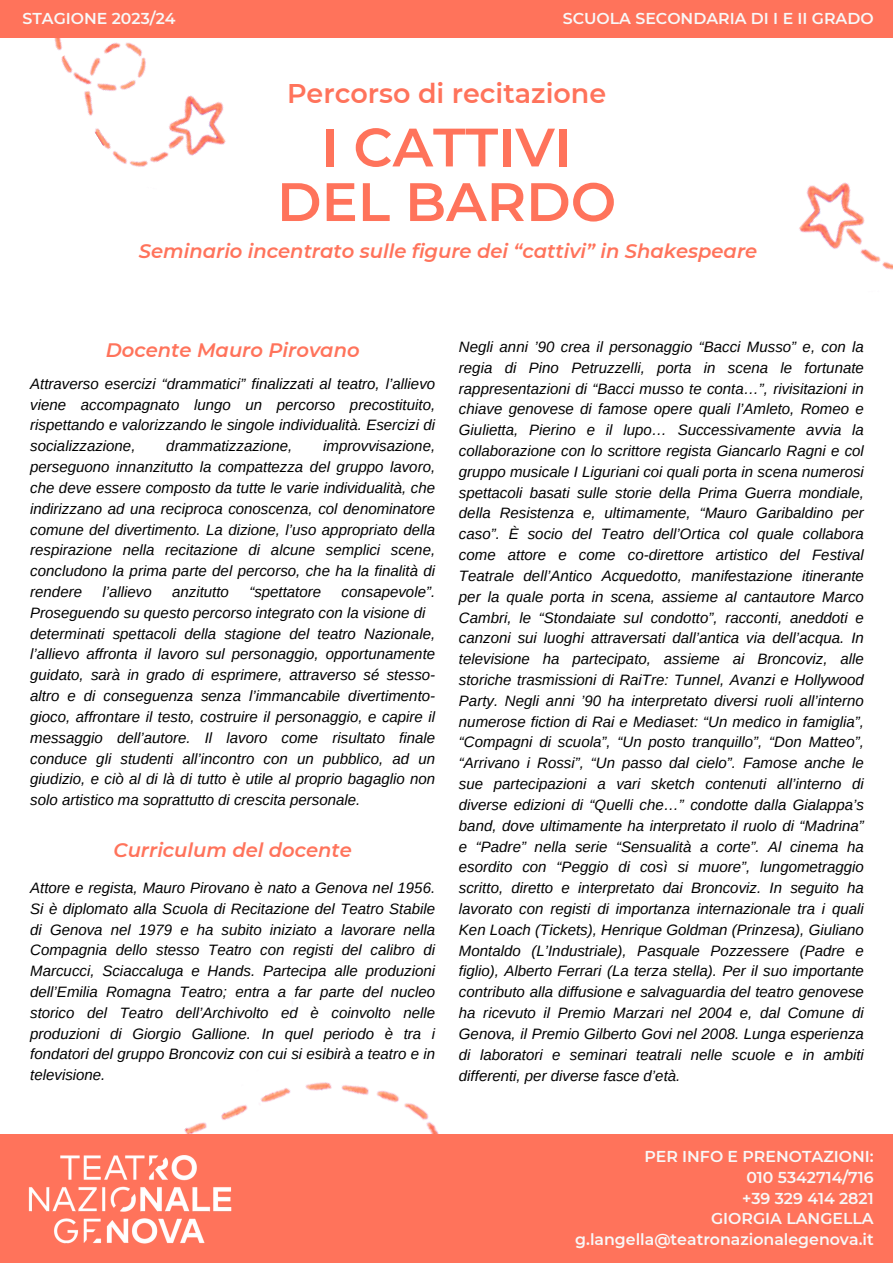
<style>
.page{position:relative;width:893px;height:1263px;background:#fff}
.page>*{position:absolute;margin:0;border:0;box-sizing:border-box;transform-origin:0 0}
.t1{font:600 54px "Montserrat";color:#ff735b}
.t2{font:600 27px "Montserrat";color:#ff735b}
.t3{font:italic 600 19.5px "Montserrat";color:#ff735b}
.t4{font:600 15.75px "Montserrat";color:#f8f8f8}
.t5{font:italic 15px/20.9px "Arimo";color:#000;text-align:justify}
</style>
<div class="page">
<img style="left:97px;top:136px;width:129px;height:31px">
<img style="left:184px;top:1001px;width:255px;height:133px">
<div style="left:0;top:1134px;width:893px;height:129px;background:#ff735b"></div>
<img style="left:28px;top:1155px;width:204px;height:89px">
<div style="left:0;top:0;width:893px;height:38px;background:#ff735b"></div>
<img style="left:54px;top:38px;width:170px;height:98px">
<img style="left:799px;top:182px;width:94px;height:88px">
<p class="t4" style="left:22px;top:9px;width:155px">STAGIONE 2023/24</p>
<p class="t4" style="left:563px;top:9px;width:312px">SCUOLA SECONDARIA DI I E II GRADO</p>
<p class="t2" style="left:287px;top:77px;width:321px">Percorso di recitazione</p>
<p class="t1" style="left:321px;top:114px;width:252px">I CATTIVI</p>
<p class="t1" style="left:277px;top:169px;width:341px">DEL BARDO</p>
<p class="t3" style="left:139px;top:239px;width:620px">Seminario incentrato sulle figure dei “cattivi” in Shakespeare</p>
<p class="t3" style="left:106px;top:338px;width:255px">Docente Mauro Pirovano</p>
<p class="t5" style="left:30px;top:373px;width:406px">Attraverso esercizi “drammatici” finalizzati al teatro, l’allievo viene accompagnato lungo un percorso precostituito, rispettando e valorizzando le singole individualità. Esercizi di socializzazione,</p>
<p class="t5" style="left:30px;top:436px;width:406px;text-indent:293px">improvvisazione, perseguono innanzitutto la compattezza del gruppo lavoro, che deve essere composto da tutte le varie individualità, che indirizzano ad una reciproca conoscenza, col denominatore comune del divertimento. La dizione, l’uso appropriato della respirazione nella recitazione di alcune semplici scene, concludono la prima parte del percorso, che ha la finalità di rendere</p>
<p class="t5" style="left:166px;top:436px;width:128px">drammatizzazione,</p>
<p class="t5" style="left:30px;top:581px;width:406px;text-indent:311px">consapevole”.<br>Proseguendo su questo percorso integrato con la visione di</p>
<p class="t5" style="left:30px;top:623px;width:406px">determinati spettacoli della stagione del teatro Nazionale, l’allievo affronta il lavoro sul personaggio, opportunamente guidato, sarà in grado di esprimere, attraverso sé stesso&shy;altro e di conseguenza senza l’immancabile divertimento&shy;gioco, affrontare il testo, costruire il personaggio, e capire il messaggio dell’autore. Il lavoro come risultato finale conduce gli studenti all’incontro con un pubblico, ad un giudizio, e ciò al di là di tutto è utile al proprio bagaglio non solo artistico ma soprattutto di crescita personale.</p>
<p class="t5" style="left:102px;top:581px;width:51px">l’allievo</p>
<p class="t5" style="left:172px;top:581px;width:58px">anzitutto</p>
<p class="t5" style="left:249px;top:581px;width:73px">“spettatore</p>
<p class="t3" style="left:113px;top:838px;width:240px">Curriculum del docente</p>
<p class="t5" style="left:30px;top:877px;width:406px">Attore e regista, Mauro Pirovano è nato a Genova nel 1956.<br>Si è diplomato alla Scuola di Recitazione del Teatro Stabile di Genova nel 1979 e ha subito iniziato a lavorare nella Compagnia dello stesso Teatro con registi del calibro di Marcucci, Sciaccaluga e Hands. Partecipa alle produzioni dell’Emilia Romagna Teatro; entra a far parte del nucleo storico del Teatro dell’Archivolto ed è coinvolto nelle produzioni di Giorgio Gallione. In quel periodo è tra i fondatori del gruppo Broncoviz con cui si esibirà a teatro e in televisione.</p>
<p class="t5" style="left:459px;top:336px;width:406px">Negli anni ’90 crea il personaggio “Bacci Musso” e, con la regia di Pino Petruzzelli, porta in scena le fortunate rappresentazioni di “Bacci musso te conta…”, rivisitazioni in chiave genovese di famose opere quali l’Amleto, Romeo e Giulietta, Pierino e il lupo… Successivamente avvia la collaborazione con lo scrittore regista Giancarlo Ragni e col gruppo musicale I Liguriani coi quali porta in scena numerosi spettacoli basati sulle storie della Prima Guerra mondiale, della Resistenza e, ultimamente, “Mauro Garibaldino per caso”. È socio del Teatro dell’Ortica col quale collabora come attore e come co-direttore artistico del Festival Teatrale dell’Antico Acquedotto, manifestazione itinerante per la quale porta in scena, assieme al cantautore Marco Cambri, le “Stondaiate sul condotto”, racconti, aneddoti e canzoni sui luoghi attraversati dall’antica via dell’acqua. In televisione ha partecipato, assieme ai Broncoviz, alle storiche trasmissioni di RaiTre: Tunnel, Avanzi e Hollywood Party. Negli anni ’90 ha interpretato diversi ruoli all’interno numerose fiction di Rai e Mediaset: “Un medico in famiglia”, “Compagni di scuola”, “Un posto tranquillo”, “Don Matteo”, “Arrivano i Rossi”, “Un passo dal cielo”. Famose anche le sue partecipazioni a vari sketch contenuti all’interno di diverse edizioni di “Quelli che…” condotte dalla Gialappa’s band, dove ultimamente ha interpretato il ruolo di “Madrina” e “Padre” nella serie “Sensualità a corte”. Al cinema ha esordito con “Peggio di così si muore”, lungometraggio scritto, diretto e interpretato dai Broncoviz. In seguito ha lavorato con registi di importanza internazionale tra i quali Ken Loach (Tickets), Henrique Goldman (Prinzesa), Giuliano Montaldo (L’Industriale), Pasquale Pozzessere (Padre e figlio), Alberto Ferrari (La terza stella). Per il suo importante contributo alla diffusione e salvaguardia del teatro genovese ha ricevuto il Premio Marzari nel 2004 e, dal Comune di Genova, il Premio Gilberto Govi nel 2008. Lunga esperienza di laboratori e seminari teatrali nelle scuole e in ambiti differenti, per diverse fasce d’età.</p>
<p class="t4" style="left:644px;top:1146px;width:231px">PER INFO E PRENOTAZIONI:</p>
<p class="t4" style="left:746px;top:1167px;width:129px">010 5342714/716</p>
<p class="t4" style="left:742px;top:1188px;width:133px">+39 329 414 2821</p>
<p class="t4" style="left:711px;top:1209px;width:164px">GIORGIA LANGELLA</p>
<p class="t4" style="left:575px;top:1230px;width:300px">g.langella@teatronazionalegenova.it</p>
</div>
